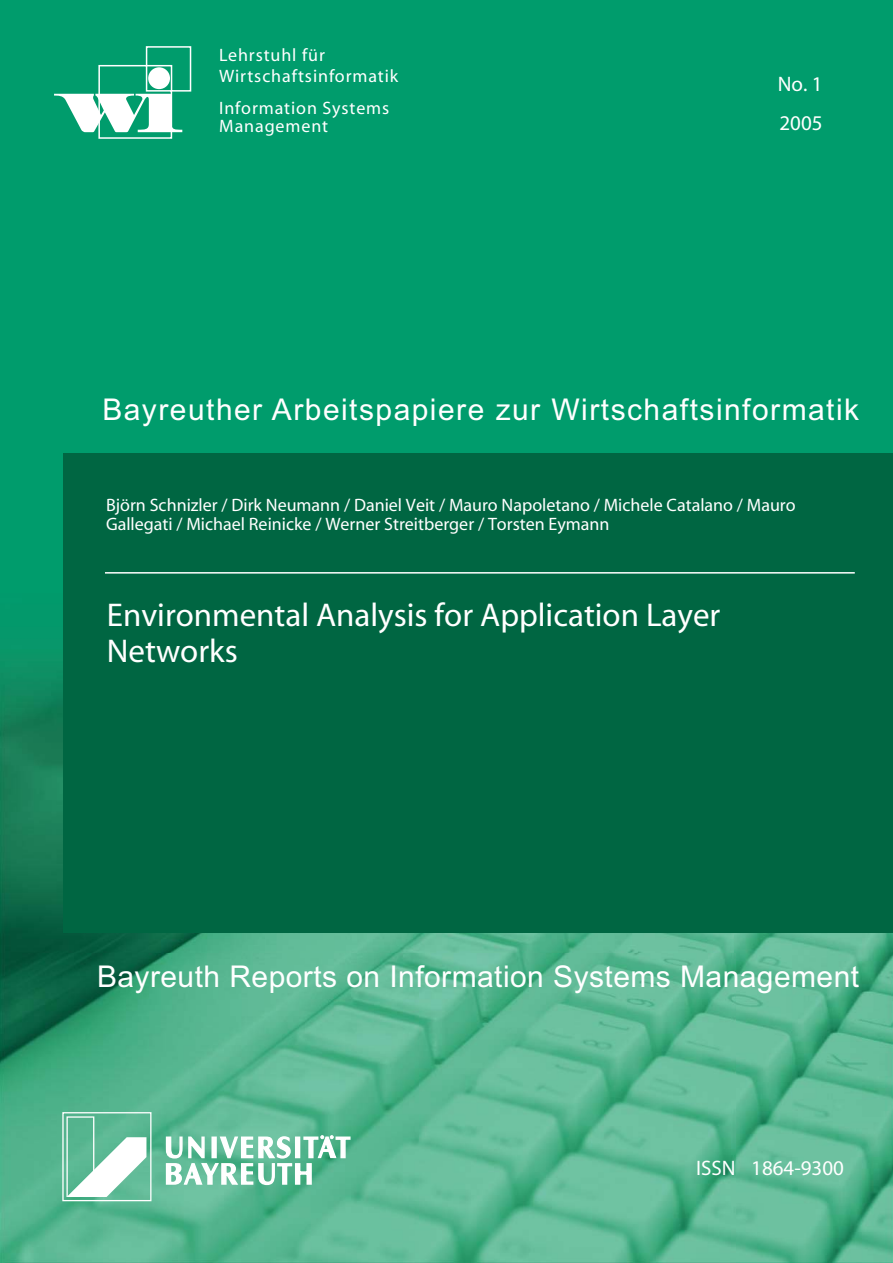
<style>
.page{position:relative;width:893px;height:1263px;background:#009c6c}
.page>*{position:absolute;margin:0;border:0;box-sizing:border-box;transform-origin:0 0}
.t1{font:33px/35.7px "Myriad";color:#fff}
.t2{font:30px "Arial";letter-spacing:.05em;color:#fff}
.t3{font:30px "Arial";letter-spacing:.015em;color:#fff}
.t4{font:21px/39.3px "Myriad";color:#fff}
.t5{font:18px/19.5px "Myriad";color:#fff}
.t6{font:18px/21px "Myriad";letter-spacing:.05em;color:#fff}
</style>
<div class="page">
<img style="left:0;top:654px;width:893px;height:609px">
<div style="left:63px;top:453px;width:830px;height:480px;background:#006642"></div>
<svg style="left:66px;top:1116px;width:80px;height:82px"></svg>
<div style="left:62px;top:1112px;width:89px;height:89px;border:1px solid #fff"></div>
<svg style="left:163px;top:1135px;width:188px;height:51px"></svg>
<hr style="left:105px;top:572px;width:750px;height:2px;background:#fff">
<svg style="left:54px;top:46px;width:138px;height:93px"></svg>
<p class="t6" style="left:219px;top:46px;width:181px">Lehrstuhl für<br>Wirtschaftsinformatik</p>
<p class="t6" style="left:219px;top:100px;width:172px;line-height:18px">Information Systems<br>Management</p>
<p class="t4" style="left:778px;top:66px;width:46px">No. 1<br>2005</p>
<h2 class="t2" style="left:102px;top:399px;width:758px">Bayreuther Arbeitspapiere zur Wirtschaftsinformatik</h2>
<p class="t5" style="left:106px;top:496px;width:691px">Björn Schnizler / Dirk Neumann / Daniel Veit / Mauro Napoletano / Michele Catalano / Mauro<br>Gallegati / Michael Reinicke / Werner Streitberger / Torsten Eymann</p>
<h1 class="t1" style="left:107px;top:600px;width:615px">Environmental Analysis for Application Layer<br>Networks</h1>
<h2 class="t3" style="left:97px;top:965px;width:764px">Bayreuth Reports on Information Systems Management</h2>
<p class="t4" style="left:696px;top:1150px;width:149px">ISSN 1864-9300</p>
</div>
